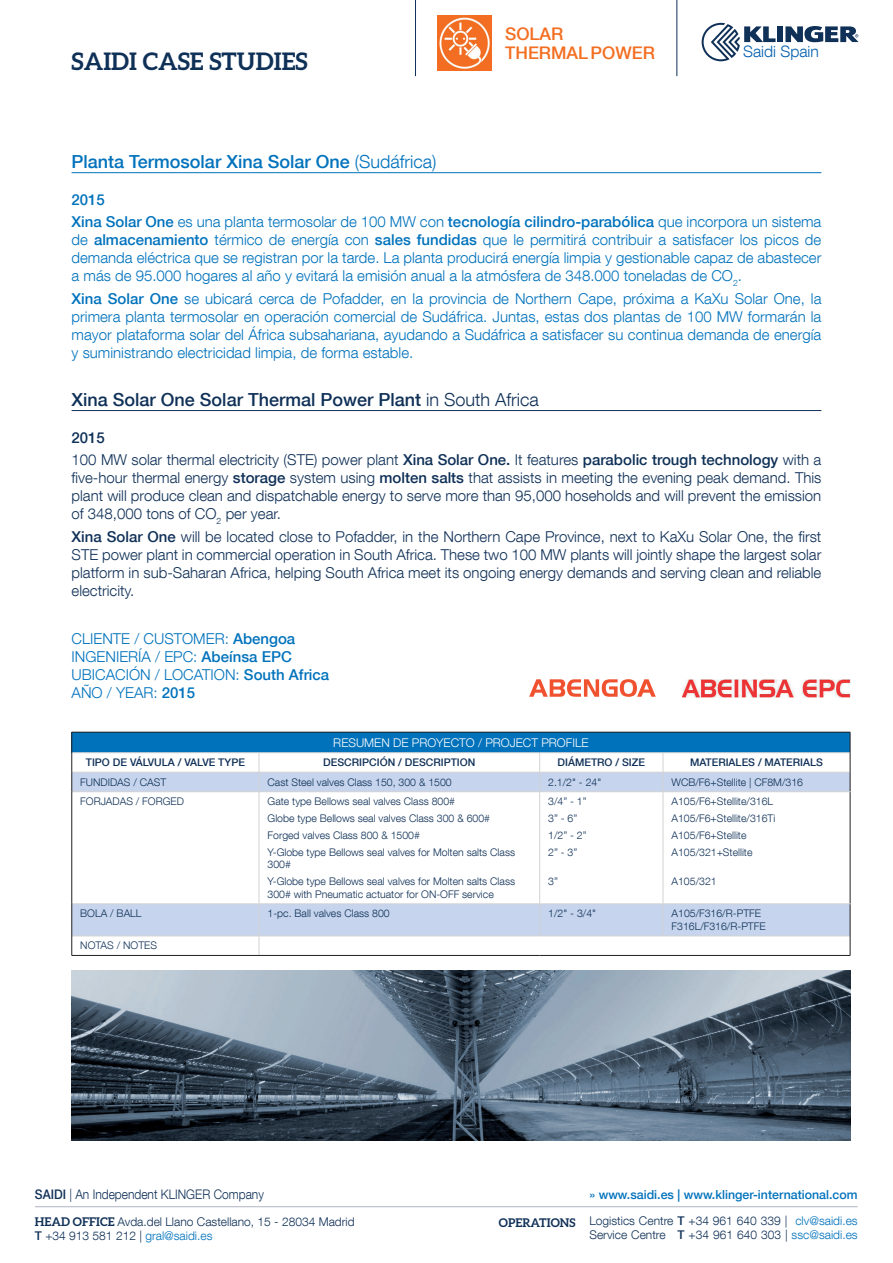
<style>
.page{position:relative;width:893px;height:1263px;background:#fff}
.page>*{position:absolute;margin:0;border:0;box-sizing:border-box;transform-origin:0 0}
.t1{font:700 24.15px "Aleo";color:#0f3057}
.t2{font:500 18px "Helvetica Neue LT Com";color:#0f3057}
.t3{font:500 18px "Helvetica Neue LT Com";color:#0072bc}
.t4{font:500 17.4px/19.5px "Helvetica Neue LT Com";color:#f36e21}
.t5{font:300 15.75px "Helvetica Neue LT Com";color:#0460af}
.t6{font:300 15px/18px "Helvetica Neue LT Com";color:#0072bc}
.t7{font:300 15px/18px "Helvetica Neue LT Com";color:#0f3057;text-align:justify}
.t8{font:300 13.2px "Helvetica Neue LT Com";color:#0f3057;scale:.91 1}
.t9{font:500 12.45px "Helvetica Neue LT Com";color:#0072bc}
.t10{font:300 12px/14.4px "Helvetica Neue LT Com";color:#0f3057}
.t11{font:300 12px "Helvetica Neue LT Com";color:#fff}
.t12{font:700 12px "Aleo";color:#0f3057}
.t13{font:300 10.5px/16.8px "Helvetica Neue LT Com";color:#0f3057}
.t14{font:500 10.5px "Helvetica Neue LT Com";color:#0f3057}
.s1{font-weight:300}
.s2{font-weight:500}
.s3{font-family:"Aleo";font-weight:700}
.s4{color:#0072bc}
</style>
<div class="page">
<hr style="left:35px;top:1206px;width:823px;height:1px;background:#6d728e">
<img style="left:437px;top:16px;width:55px;height:54px">
<hr style="left:677px;top:0;width:1px;height:76px;background:#0f3057">
<hr style="left:415px;top:0;width:1px;height:76px;background:#0f3057">
<div style="left:777px;top:26px;width:6px;height:16px;background:#0f3057"></div>
<svg style="left:785px;top:26px;width:73px;height:16px"></svg>
<svg style="left:702px;top:23px;width:73px;height:38px"></svg>
<img style="left:72px;top:971px;width:779px;height:169px">
<hr style="left:72px;top:172px;width:749px;height:1px;background:#0072bc">
<hr style="left:72px;top:410px;width:749px;height:1px;background:#0f3057">
<div style="left:72px;top:732px;width:778px;height:21px;background:#0072bc"></div>
<svg style="left:73px;top:753px;width:777px;height:202px"></svg>
<svg style="left:73px;top:773px;width:777px;height:162px"></svg>
<hr style="left:72px;top:752px;width:187px;height:1px;background:#d1d2d4">
<hr style="left:259px;top:752px;width:281px;height:1px;background:#d1d2d4">
<hr style="left:540px;top:752px;width:123px;height:1px;background:#d1d2d4">
<hr style="left:663px;top:752px;width:187px;height:1px;background:#d1d2d4">
<hr style="left:72px;top:772px;width:187px;height:1px;background:#d1d2d4">
<hr style="left:259px;top:772px;width:281px;height:1px;background:#d1d2d4">
<svg style="left:259px;top:753px;width:1px;height:38px"></svg>
<hr style="left:540px;top:772px;width:123px;height:1px;background:#d1d2d4">
<svg style="left:539px;top:753px;width:1px;height:38px"></svg>
<hr style="left:663px;top:772px;width:187px;height:1px;background:#d1d2d4">
<svg style="left:663px;top:753px;width:1px;height:38px"></svg>
<hr style="left:72px;top:791px;width:187px;height:1px;background:#d1d2d4">
<hr style="left:259px;top:791px;width:281px;height:1px;background:#d1d2d4">
<hr style="left:259px;top:792px;width:1px;height:111px;background:#d1d2d4">
<hr style="left:540px;top:791px;width:123px;height:1px;background:#d1d2d4">
<hr style="left:539px;top:792px;width:1px;height:111px;background:#d1d2d4">
<hr style="left:663px;top:791px;width:187px;height:1px;background:#d1d2d4">
<hr style="left:663px;top:792px;width:1px;height:111px;background:#d1d2d4">
<hr style="left:72px;top:903px;width:187px;height:1px;background:#d1d2d4">
<hr style="left:259px;top:903px;width:281px;height:1px;background:#d1d2d4">
<hr style="left:259px;top:904px;width:1px;height:31px;background:#d1d2d4">
<hr style="left:540px;top:903px;width:123px;height:1px;background:#d1d2d4">
<hr style="left:539px;top:904px;width:1px;height:31px;background:#d1d2d4">
<hr style="left:663px;top:903px;width:187px;height:1px;background:#d1d2d4">
<hr style="left:663px;top:904px;width:1px;height:31px;background:#d1d2d4">
<hr style="left:72px;top:935px;width:187px;height:1px;background:#d1d2d4">
<hr style="left:259px;top:935px;width:281px;height:1px;background:#d1d2d4">
<svg style="left:259px;top:936px;width:1px;height:19px"></svg>
<hr style="left:540px;top:935px;width:123px;height:1px;background:#d1d2d4">
<hr style="left:663px;top:935px;width:187px;height:1px;background:#d1d2d4">
<hr style="left:850px;top:792px;width:1px;height:111px;background:#231f20">
<hr style="left:72px;top:732px;width:187px;height:1px;background:#231f20">
<hr style="left:259px;top:732px;width:281px;height:1px;background:#231f20">
<hr style="left:540px;top:732px;width:123px;height:1px;background:#231f20">
<hr style="left:663px;top:732px;width:187px;height:1px;background:#231f20">
<svg style="left:72px;top:732px;width:1px;height:60px"></svg>
<svg style="left:850px;top:732px;width:1px;height:59px"></svg>
<hr style="left:72px;top:792px;width:1px;height:112px;background:#231f20">
<hr style="left:72px;top:904px;width:1px;height:32px;background:#231f20">
<hr style="left:850px;top:904px;width:1px;height:32px;background:#231f20">
<svg style="left:72px;top:936px;width:1px;height:19px"></svg>
<svg style="left:850px;top:936px;width:1px;height:19px"></svg>
<hr style="left:72px;top:955px;width:187px;height:1px;background:#231f20">
<hr style="left:259px;top:955px;width:281px;height:1px;background:#231f20">
<hr style="left:540px;top:955px;width:123px;height:1px;background:#231f20">
<hr style="left:663px;top:955px;width:187px;height:1px;background:#231f20">
<svg style="left:529px;top:679px;width:127px;height:18px"></svg>
<img style="left:682px;top:679px;width:168px;height:19px">
<h1 class="t1" style="left:72px;top:48px;width:238px">SAIDI CASE STUDIES</h1>
<p class="t3" style="left:72px;top:151px;width:366px">Planta Termosolar Xina Solar One <span class="s1">(Sudáfrica)</span></p>
<p class="t4" style="left:505px;top:24px;width:151px">SOLAR<br>THERMAL POWER</p>
<p class="t5" style="left:743px;top:42px;width:77px">Saidi Spain</p>
<p class="t6" style="left:72px;top:188px;width:751px;line-height:22.2px"><span class="s2">2015<br>Xina Solar One</span> es una planta termosolar de 100 MW con <span class="s2">tecnología cilindro-parabólica</span> que incorpora un sistema</p>
<p class="t6" style="left:72px;top:231px;width:751px;text-align:justify">de <span class="s2">almacenamiento</span> térmico de energía con <span class="s2">sales fundidas</span> que le permitirá contribuir a satisfacer los picos de demanda eléctrica que se registran por la tarde. La planta producirá energía limpia y gestionable capaz de abastecer a más de 95.000 hogares al año y evitará la emisión anual a la atmósfera de 348.000 toneladas de CO<sub>2</sub>.</p>
<p class="t6" style="left:72px;top:289px;width:751px;text-align:justify"><span class="s2">Xina Solar One</span> se ubicará cerca de Pofadder, en la provincia de Northern Cape, próxima a KaXu Solar One, la primera planta termosolar en operación comercial de Sudáfrica. Juntas, estas dos plantas de 100 MW formarán la mayor plataforma solar del África subsahariana, ayudando a Sudáfrica a satisfacer su continua demanda de energía y suministrando electricidad limpia, de forma estable.</p>
<p class="t2" style="left:72px;top:389px;width:469px">Xina Solar One Solar Thermal Power Plant <span class="s1">in South Africa</span></p>
<p class="t7" style="left:72px;top:426px;width:751px;line-height:22.2px"><span class="s2">2015<br></span>100 MW solar thermal electricity (STE) power plant <span class="s2">Xina Solar One.</span> It features <span class="s2">parabolic trough technology</span> with a</p>
<p class="t7" style="left:72px;top:469px;width:751px">five-hour thermal energy <span class="s2">storage</span> system using <span class="s2">molten salts</span> that assists in meeting the evening peak demand. This plant will produce clean and dispatchable energy to serve more than 95,000 hoseholds and will prevent the emission of 348,000 tons of CO<sub>2</sub> per year.</p>
<p class="t7" style="left:72px;top:527px;width:751px"><span class="s2">Xina Solar One</span> will be located close to Pofadder, in the Northern Cape Province, next to KaXu Solar One, the first STE power plant in commercial operation in South Africa. These two 100 MW plants will jointly shape the largest solar platform in sub-Saharan Africa, helping South Africa meet its ongoing energy demands and serving clean and reliable electricity.</p>
<p class="t6" style="left:72px;top:629px;width:259px">CLIENTE / CUSTOMER: <span class="s2">Abengoa<br></span>INGENIERÍA / EPC: <span class="s2">Abeínsa EPC<br></span>UBICACIÓN / LOCATION: <span class="s2">South Africa<br></span>AÑO / YEAR: <span class="s2">2015</span></p>
<p class="t11" style="left:333px;top:735px;width:257px">RESUMEN DE PROYECTO / PROJECT PROFILE</p>
<p class="t14" style="left:86px;top:756px;width:161px">TIPO DE VÁLVULA / VALVE TYPE</p>
<p class="t14" style="left:323px;top:756px;width:154px">DESCRIPCIÓN / DESCRIPTION</p>
<p class="t14" style="left:558px;top:756px;width:89px">DIÁMETRO / SIZE</p>
<p class="t14" style="left:690px;top:756px;width:134px">MATERIALES / MATERIALS</p>
<p class="t13" style="left:80px;top:773px;width:87px">FUNDIDAS / CAST</p>
<p class="t13" style="left:268px;top:773px;width:186px">Cast Steel valves Class 150, 300 &amp; 1500</p>
<p class="t13" style="left:548px;top:773px;width:55px">2.1/2" - 24"</p>
<p class="t13" style="left:671px;top:773px;width:133px">WCB/F6+Stellite | CF8M/316</p>
<p class="t13" style="left:80px;top:793px;width:105px">FORJADAS / FORGED</p>
<p class="t13" style="left:268px;top:793px;width:249px">Gate type Bellows seal valves Class 800#<br>Globe type Bellows seal valves Class 300 &amp; 600# Forged valves Class 800 &amp; 1500#<br>Y-Globe type Bellows seal valves for Molten salts Class</p>
<p class="t13" style="left:268px;top:856px;width:249px">300#<br>Y-Globe type Bellows seal valves for Molten salts Class</p>
<p class="t13" style="left:268px;top:885px;width:228px">300# with Pneumatic actuator for ON-OFF service</p>
<p class="t13" style="left:548px;top:793px;width:40px">3/4” - 1”<br>3” - 6”<br>1/2” - 2”<br>2” - 3”</p>
<p class="t13" style="left:548px;top:873px;width:11px">3”</p>
<p class="t13" style="left:671px;top:793px;width:106px">A105/F6+Stellite/316L<br>A105/F6+Stellite/316Ti<br>A105/F6+Stellite<br>A105/321+Stellite</p>
<p class="t13" style="left:671px;top:873px;width:47px">A105/321</p>
<p class="t13" style="left:80px;top:905px;width:63px">BOLA / BALL</p>
<p class="t13" style="left:268px;top:905px;width:124px">1-pc. Ball valves Class 800</p>
<p class="t13" style="left:548px;top:905px;width:49px">1/2" - 3/4"</p>
<p class="t13" style="left:671px;top:907px;width:96px;line-height:12.6px">A105/F316/R-PTFE<br>F316L/F316/R-PTFE</p>
<p class="t13" style="left:80px;top:937px;width:78px">NOTAS / NOTES</p>
<p class="t8" style="left:35px;top:1186px;width:253px"><span class="s2">SAIDI</span> | An Independent KLINGER Company</p>
<p class="t10" style="left:35px;top:1214px;width:321px"><span class="s3">HEAD OFFICE</span> Avda.del Llano Castellano, 15 - 28034 Madrid<br><span class="s2">T</span> +34 913 581 212 | <span class="s4">gral@saidi.es</span></p>
<p class="t10" style="left:589px;top:1213px;width:270px">Logistics Centre <span class="s2">T</span> +34 961 640 339 | <span class="s4">clv@saidi.es<br></span>Service Centre <span class="s2">T</span> +34 961 640 303 | <span class="s4">ssc@saidi.es</span></p>
<p class="t9" style="left:589px;top:1187px;width:270px">» www.saidi.es | www.klinger-international.com</p>
<p class="t12" style="left:499px;top:1215px;width:78px">OPERATIONS</p>
</div>
